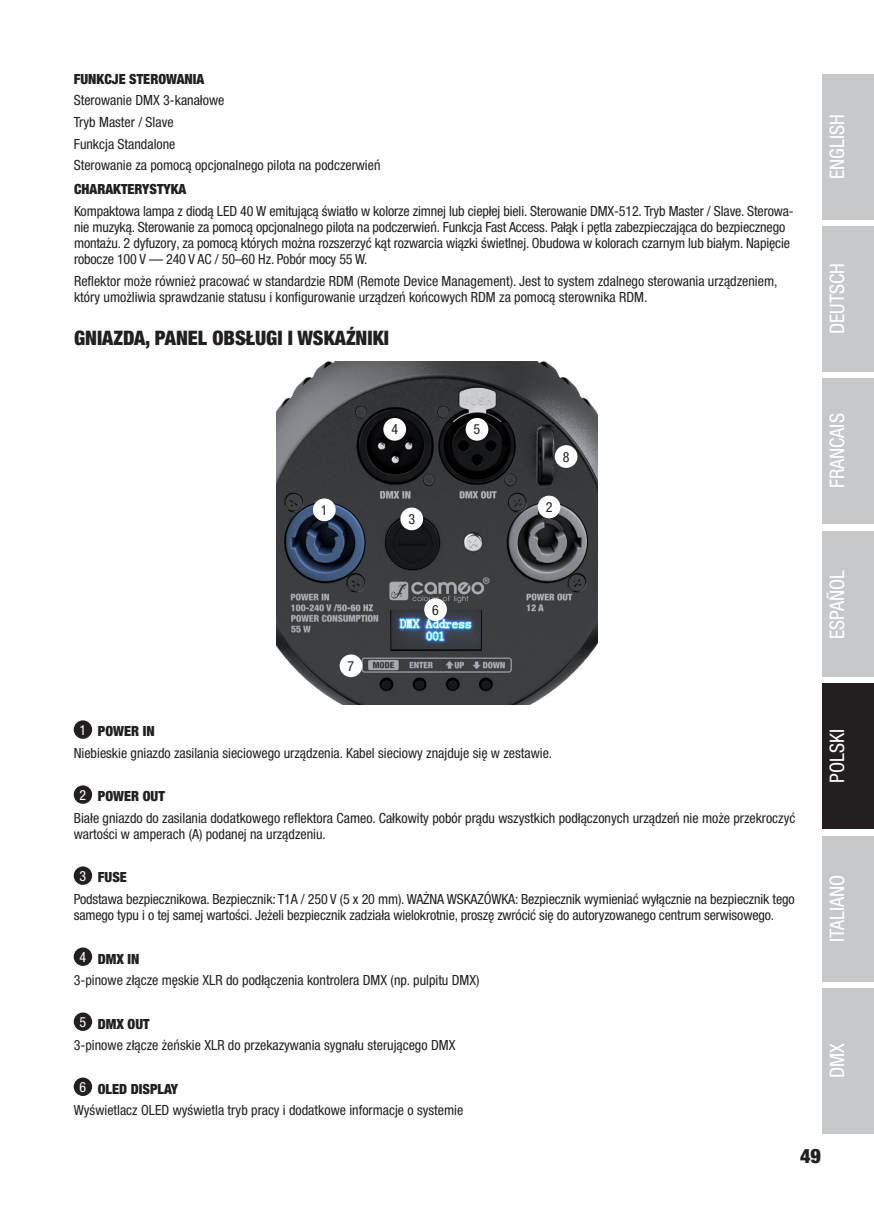
<style>
.page{position:relative;width:874px;height:1225px;background:#fff}
.page>*{position:absolute;margin:0;border:0;box-sizing:border-box;transform-origin:0 0}
.t1{font:condensed 20px "Helvetica Neue LT Std";color:#fff}
.t2{font:900 condensed 20px "Helvetica Neue LT Pro";color:#231f20}
.t3{font:900 condensed 20px "Helvetica Neue LT Std";color:#231f20}
.t4{font:condensed 14px/21.6px "Helvetica Neue LT Pro";color:#231f20}
.t5{font:900 condensed 14px "Helvetica Neue LT Pro";color:#231f20}
.s1{color:#fff}
.s2{font-weight:900}
</style>
<div class="page">
<div style="left:821px;top:988px;width:52px;height:146px;background:#c7c8ca"></div>
<div style="left:821px;top:74px;width:52px;height:145px;background:#c7c8ca"></div>
<div style="left:821px;top:226px;width:52px;height:145px;background:#c7c8ca"></div>
<div style="left:821px;top:378px;width:52px;height:146px;background:#c7c8ca"></div>
<div style="left:821px;top:531px;width:52px;height:146px;background:#c7c8ca"></div>
<div style="left:821px;top:683px;width:52px;height:146px;background:#231f20"></div>
<div style="left:821px;top:836px;width:52px;height:145px;background:#c7c8ca"></div>
<img style="left:276px;top:361px;width:321px;height:344px">
<div style="left:383px;top:418px;width:23px;height:23px;background:#fff;border-radius:50%"></div>
<div style="left:465px;top:418px;width:23px;height:23px;background:#fff;border-radius:50%"></div>
<div style="left:313px;top:498px;width:22px;height:23px;background:#fff;border-radius:50%"></div>
<div style="left:400px;top:507px;width:23px;height:23px;background:#fff;border-radius:50%"></div>
<div style="left:537px;top:495px;width:23px;height:23px;background:#fff;border-radius:50%"></div>
<div style="left:424px;top:598px;width:22px;height:23px;background:#fff;border-radius:50%"></div>
<div style="left:339px;top:654px;width:23px;height:23px;background:#fff;border-radius:50%"></div>
<div style="left:554px;top:445px;width:23px;height:23px;background:#fff;border-radius:50%"></div>
<div style="left:75px;top:721px;width:16px;height:17px;background:#231f20;border-radius:50%"></div>
<div style="left:74px;top:720px;width:18px;height:19px;border:2px solid #231f20;border-radius:50%"></div>
<div style="left:75px;top:786px;width:16px;height:17px;background:#231f20;border-radius:50%"></div>
<div style="left:74px;top:785px;width:18px;height:19px;border:2px solid #231f20;border-radius:50%"></div>
<div style="left:75px;top:867px;width:16px;height:17px;background:#231f20;border-radius:50%"></div>
<div style="left:74px;top:866px;width:18px;height:19px;border:2px solid #231f20;border-radius:50%"></div>
<div style="left:75px;top:948px;width:16px;height:17px;background:#231f20;border-radius:50%"></div>
<div style="left:74px;top:947px;width:18px;height:19px;border:2px solid #231f20;border-radius:50%"></div>
<div style="left:75px;top:1013px;width:16px;height:17px;background:#231f20;border-radius:50%"></div>
<div style="left:74px;top:1012px;width:18px;height:19px;border:2px solid #231f20;border-radius:50%"></div>
<div style="left:75px;top:1078px;width:16px;height:17px;background:#231f20;border-radius:50%"></div>
<div style="left:74px;top:1077px;width:18px;height:19px;border:2px solid #231f20;border-radius:50%"></div>
<p class="t5" style="left:74px;top:70px;width:132px">FUNKCJE STEROWANIA</p>
<p class="t4" style="left:74px;top:89px;width:308px">Sterowanie DMX 3-kanałowe<br>Tryb Master / Slave<br>Funkcja Standalone<br>Sterowanie za pomocą opcjonalnego pilota na podczerwień</p>
<p class="t5" style="left:74px;top:181px;width:114px">CHARAKTERYSTYKA</p>
<p class="t4" style="left:74px;top:203px;width:721px;line-height:16px">Kompaktowa lampa z diodą LED 40 W emitującą światło w kolorze zimnej lub ciepłej bieli. Sterowanie DMX-512. Tryb Master / Slave. Sterowa&shy;nie muzyką. Sterowanie za pomocą opcjonalnego pilota na podczerwień. Funkcja Fast Access. Pałąk i pętla zabezpieczająca do bezpiecznego montażu. 2 dyfuzory, za pomocą których można rozszerzyć kąt rozwarcia wiązki świetlnej. Obudowa w kolorach czarnym lub białym. Napięcie robocze 100 V — 240 V AC / 50–60 Hz. Pobór mocy 55 W.</p>
<p class="t4" style="left:74px;top:272px;width:704px;line-height:16px">Reflektor może również pracować w standardzie RDM (Remote Device Management). Jest to system zdalnego sterowania urządzeniem, który umożliwia sprawdzanie statusu i konfigurowanie urządzeń końcowych RDM za pomocą sterownika RDM.</p>
<h1 class="t2" style="left:74px;top:326px;width:316px">GNIAZDA, PANEL OBSŁUGI I WSKAŹNIKI</h1>
<p class="t4" style="left:321px;top:499px;width:8px">1</p>
<p class="t4" style="left:347px;top:655px;width:8px">7</p>
<p class="t4" style="left:391px;top:418px;width:8px">4</p>
<p class="t4" style="left:473px;top:418px;width:8px">5</p>
<p class="t4" style="left:408px;top:508px;width:8px">3</p>
<p class="t4" style="left:432px;top:599px;width:8px">6</p>
<p class="t4" style="left:562px;top:445px;width:8px">8</p>
<p class="t4" style="left:545px;top:496px;width:8px">2</p>
<p class="t4" style="left:74px;top:720px;width:479px;text-indent:6px"><span class="s1">1</span> <span class="s2">POWER IN<br></span>Niebieskie gniazdo zasilania sieciowego urządzenia. Kabel sieciowy znajduje się w zestawie.</p>
<p class="t4" style="left:74px;top:785px;width:722px;text-indent:6px"><span class="s1">2</span> <span class="s2">POWER OUT<br></span>Białe gniazdo do zasilania dodatkowego reflektora Cameo. Całkowity pobór prądu wszystkich podłączonych urządzeń nie może przekroczyć</p>
<p class="t4" style="left:74px;top:823px;width:253px">wartości w amperach (A) podanej na urządzeniu.</p>
<p class="t4" style="left:74px;top:866px;width:722px;text-indent:6px"><span class="s1">3</span> <span class="s2">FUSE<br></span>Podstawa bezpiecznikowa. Bezpiecznik: T1A / 250 V (5 x 20 mm). WAŻNA WSKAZÓWKA: Bezpiecznik wymieniać wyłącznie na bezpiecznik tego</p>
<p class="t4" style="left:74px;top:904px;width:701px">samego typu i o tej samej wartości. Jeżeli bezpiecznik zadziała wielokrotnie, proszę zwrócić się do autoryzowanego centrum serwisowego.</p>
<p class="t4" style="left:74px;top:947px;width:407px;text-indent:6px"><span class="s1">4</span> <span class="s2">DMX IN<br></span>3-pinowe złącze męskie XLR do podłączenia kontrolera DMX (np. pulpitu DMX)</p>
<p class="t4" style="left:74px;top:1012px;width:383px;text-indent:6px"><span class="s1">5</span> <span class="s2">DMX OUT<br></span>3-pinowe złącze żeńskie XLR do przekazywania sygnału sterującego DMX</p>
<p class="t4" style="left:74px;top:1077px;width:391px;text-indent:6px"><span class="s1">6</span> <span class="s2">OLED DISPLAY<br></span>Wyświetlacz OLED wyświetla tryb pracy i dodatkowe informacje o systemie</p>
<h1 class="t1" style="left:824px;top:179px;width:66px;rotate:-90deg">ENGLISH</h1>
<h1 class="t1" style="left:824px;top:334px;width:73px;rotate:-90deg">DEUTSCH</h1>
<h1 class="t1" style="left:824px;top:488px;width:76px;rotate:-90deg">FRANCAIS</h1>
<h1 class="t1" style="left:825px;top:639px;width:71px;rotate:-90deg">ESPAÑOL</h1>
<h1 class="t1" style="left:825px;top:783px;width:55px;rotate:-90deg">POLSKI</h1>
<h1 class="t1" style="left:825px;top:942px;width:69px;rotate:-90deg">ITALIANO</h1>
<h1 class="t1" style="left:825px;top:1078px;width:36px;rotate:-90deg">DMX</h1>
<h1 class="t3" style="left:799px;top:1143px;width:22px">49</h1>
</div>
